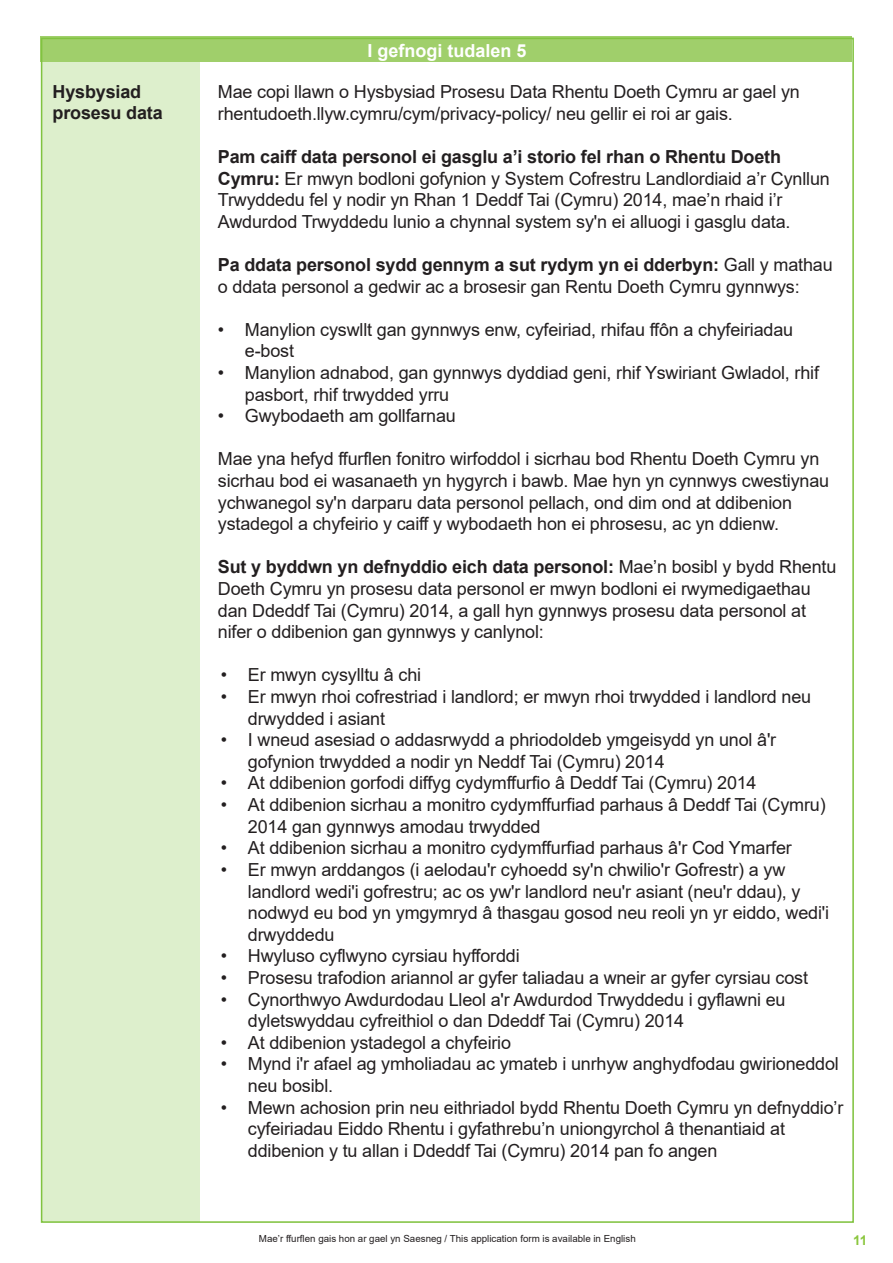
<style>
.page{position:relative;width:893px;height:1263px;background:#fff}
.page>*{position:absolute;margin:0;border:0;box-sizing:border-box;transform-origin:0 0}
.t1{font:18px/21.6px "Arial";letter-spacing:-.01em;color:#231f20}
.t2{font:700 18px/21px "Arial";letter-spacing:-.01em;color:#231f20}
.t3{font:700 18px "Arial";color:#fff}
.t4{font:700 13.5px "Arial";color:#8bc63e}
.t5{font:9.75px "Arial";color:#231f20}
.s1{font-weight:700}
</style>
<div class="page">
<div style="left:41px;top:38px;width:159px;height:1184px;background:#ddefcc"></div>
<div style="left:41px;top:37px;width:811px;height:25px;background:#a0cf6b"></div>
<p class="t2" style="left:53px;top:82px;width:112px">Hysbysiad prosesu data</p>
<p class="t3" style="left:367px;top:38px;width:161px">I gefnogi tudalen 5</p>
<p class="t1" style="left:218px;top:81px;width:583px">Mae copi llawn o Hysbysiad Prosesu Data Rhentu Doeth Cymru ar gael yn rhentudoeth.llyw.cymru/cym/privacy-policy/ neu gellir ei roi ar gais.</p>
<p class="t1" style="left:218px;top:146px;width:613px"><span class="s1">Pam caiff data personol ei gasglu a’i storio fel rhan o Rhentu Doeth Cymru:</span> Er mwyn bodloni gofynion y System Cofrestru Landlordiaid a’r Cynllun Trwyddedu fel y nodir yn Rhan 1 Deddf Tai (Cymru) 2014, mae’n rhaid i’r Awdurdod Trwyddedu lunio a chynnal system sy'n ei alluogi i gasglu data.</p>
<p class="t1" style="left:218px;top:254px;width:616px"><span class="s1">Pa ddata personol sydd gennym a sut rydym yn ei dderbyn:</span> Gall y mathau o ddata personol a gedwir ac a brosesir gan Rentu Doeth Cymru gynnwys:</p>
<p class="t1" style="left:245px;top:319px;width:550px;text-indent:-27px">• Manylion cyswllt gan gynnwys enw, cyfeiriad, rhifau ffôn a chyfeiriadau e-bost</p>
<p class="t1" style="left:245px;top:362px;width:576px;text-indent:-27px">• Manylion adnabod, gan gynnwys dyddiad geni, rhif Yswiriant Gwladol, rhif pasbort, rhif trwydded yrru</p>
<p class="t1" style="left:218px;top:405px;width:239px">• Gwybodaeth am gollfarnau</p>
<p class="t1" style="left:218px;top:448px;width:613px">Mae yna hefyd ffurflen fonitro wirfoddol i sicrhau bod Rhentu Doeth Cymru yn sicrhau bod ei wasanaeth yn hygyrch i bawb. Mae hyn yn cynnwys cwestiynau ychwanegol sy'n darparu data personol pellach, ond dim ond at ddibenion ystadegol a chyfeirio y caiff y wybodaeth hon ei phrosesu, ac yn ddienw.</p>
<p class="t1" style="left:218px;top:556px;width:620px"><span class="s1">Sut y byddwn yn defnyddio eich data personol:</span> Mae’n bosibl y bydd Rhentu Doeth Cymru yn prosesu data personol er mwyn bodloni ei rwymedigaethau dan Ddeddf Tai (Cymru) 2014, a gall hyn gynnwys prosesu data personol at nifer o ddibenion gan gynnwys y canlynol:</p>
<p class="t1" style="left:221px;top:664px;width:202px">• Er mwyn cysylltu â chi</p>
<p class="t1" style="left:248px;top:686px;width:565px;text-indent:-27px">• Er mwyn rhoi cofrestriad i landlord; er mwyn rhoi trwydded i landlord neu drwydded i asiant</p>
<p class="t1" style="left:248px;top:729px;width:530px;text-indent:-27px">• I wneud asesiad o addasrwydd a phriodoldeb ymgeisydd yn unol â'r gofynion trwydded a nodir yn Neddf Tai (Cymru) 2014</p>
<p class="t1" style="left:221px;top:772px;width:537px">• At ddibenion gorfodi diffyg cydymffurfio â Deddf Tai (Cymru) 2014</p>
<p class="t1" style="left:248px;top:794px;width:579px;text-indent:-27px">• At ddibenion sicrhau a monitro cydymffurfiad parhaus â Deddf Tai (Cymru)<br>2014 gan gynnwys amodau trwydded</p>
<p class="t1" style="left:221px;top:837px;width:572px">• At ddibenion sicrhau a monitro cydymffurfiad parhaus â'r Cod Ymarfer</p>
<p class="t1" style="left:248px;top:859px;width:583px;text-indent:-27px">• Er mwyn arddangos (i aelodau'r cyhoedd sy'n chwilio'r Gofrestr) a yw landlord wedi'i gofrestru; ac os yw'r landlord neu'r asiant (neu'r ddau), y nodwyd eu bod yn ymgymryd â thasgau gosod neu reoli yn yr eiddo, wedi'i drwyddedu</p>
<p class="t1" style="left:221px;top:945px;width:300px">• Hwyluso cyflwyno cyrsiau hyfforddi</p>
<p class="t1" style="left:221px;top:967px;width:589px">• Prosesu trafodion ariannol ar gyfer taliadau a wneir ar gyfer cyrsiau cost</p>
<p class="t1" style="left:248px;top:988px;width:539px;text-indent:-27px">• Cynorthwyo Awdurdodau Lleol a'r Awdurdod Trwyddedu i gyflawni eu dyletswyddau cyfreithiol o dan Ddeddf Tai (Cymru) 2014</p>
<p class="t1" style="left:221px;top:1031px;width:292px">• At ddibenion ystadegol a chyfeirio</p>
<p class="t1" style="left:248px;top:1053px;width:592px;text-indent:-27px">• Mynd i'r afael ag ymholiadau ac ymateb i unrhyw anghydfodau gwirioneddol neu bosibl.</p>
<p class="t1" style="left:248px;top:1096px;width:597px;text-indent:-27px">• Mewn achosion prin neu eithriadol bydd Rhentu Doeth Cymru yn defnyddio’r cyfeiriadau Eiddo Rhentu i gyfathrebu’n uniongyrchol â thenantiaid at ddibenion y tu allan i Ddeddf Tai (Cymru) 2014 pan fo angen</p>
<p class="t5" style="left:259px;top:1231px;width:378px">Mae’r ffurflen gais hon ar gael yn Saesneg / This application form is available in English</p>
<p class="t4" style="left:853px;top:1231px;width:16px">11</p>
</div>
